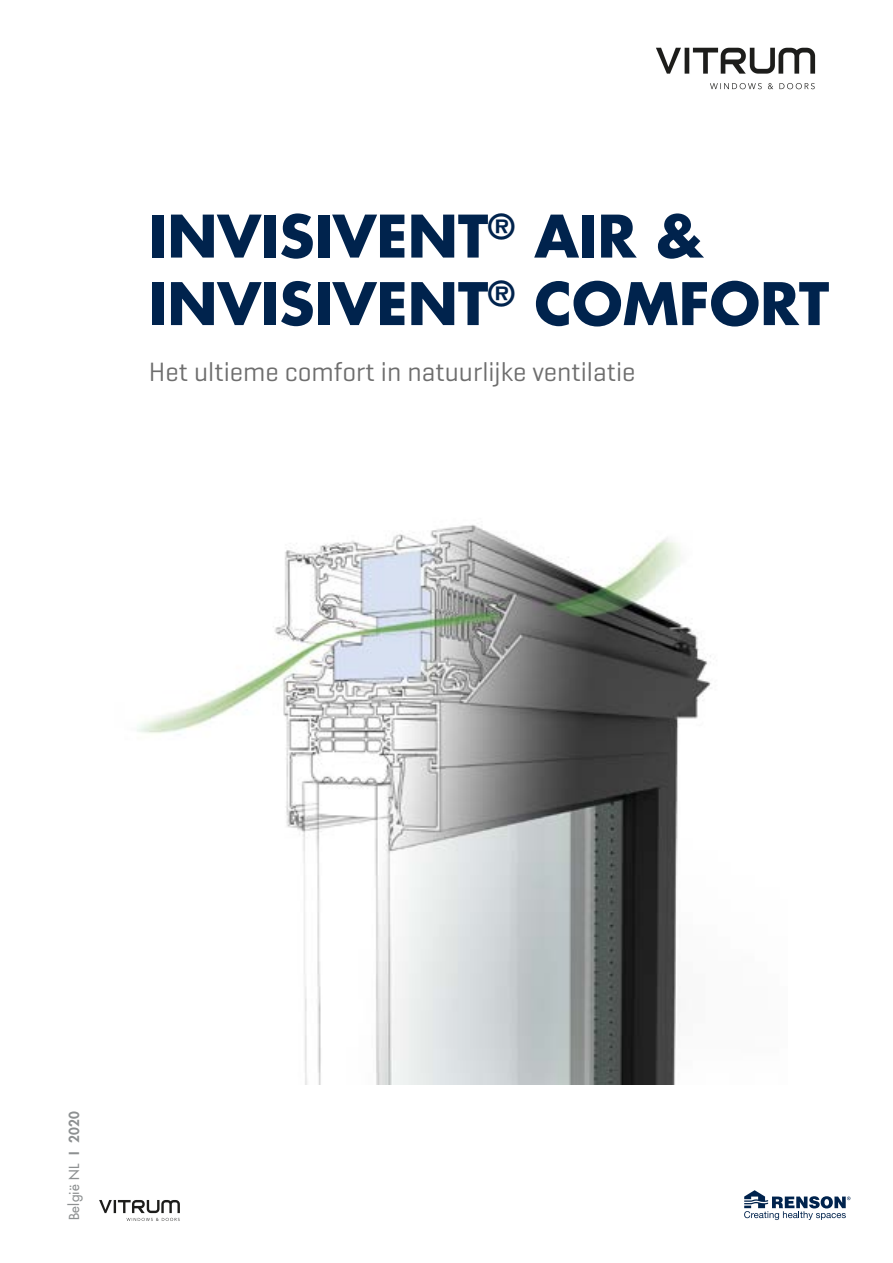
<style>
.page{position:relative;width:893px;height:1263px;background:#fff}
.page>*{position:absolute;margin:0;border:0;box-sizing:border-box;transform-origin:0 0}
.t1{font:700 57px/67.5px "Futura Std";color:#00234d}
.t2{font:27px "Geogrotesque";color:#6e6e6e}
.t3{font:500 13.5px "Futura Std";letter-spacing:.02em;color:#8d9091}
.s1{font-weight:800}
</style>
<div class="page">
<img style="left:137px;top:524px;width:574px;height:561px">
<svg style="left:744px;top:1190px;width:106px;height:30px"></svg>
<img style="left:656px;top:47px;width:160px;height:43px">
<img style="left:99px;top:1200px;width:81px;height:21px">
<h1 class="t1" style="left:149px;top:202px;width:682px">INVISIVENT<sup>®</sup> AIR &amp;<br>INVISIVENT<sup>®</sup> COMFORT</h1>
<p class="t2" style="left:149px;top:355px;width:488px">Het ultieme comfort in natuurlijke ventilatie</p>
<p class="t3" style="left:66px;top:1220px;width:111px;rotate:-90deg">België NL <span class="s1">I 2020</span></p>
</div>
